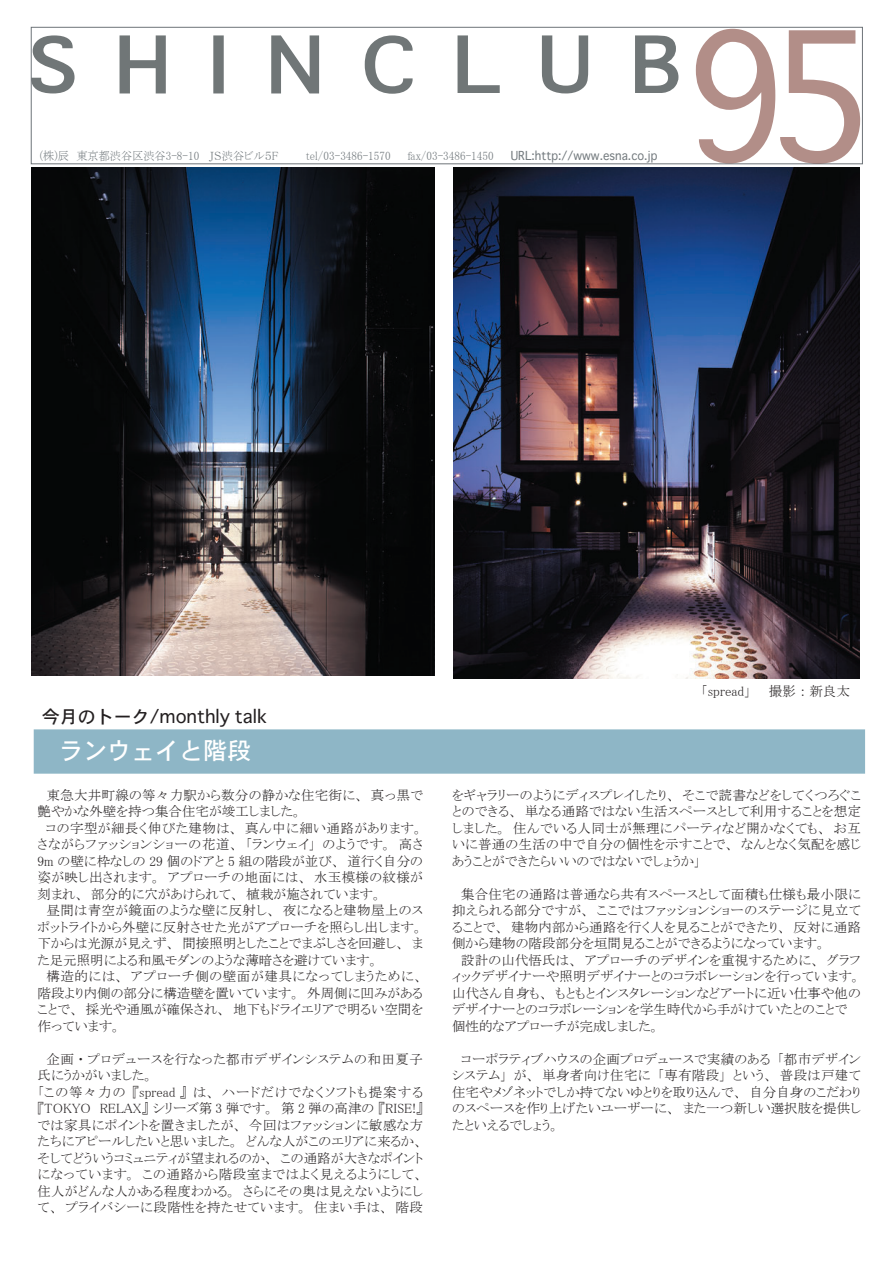
<style>
.page{position:relative;width:893px;height:1263px;background:#fff}
.page>*{position:absolute;margin:0;border:0;box-sizing:border-box;transform-origin:0 0}
.t1{font:24px "Osaka";color:#fff}
.t2{font:18px "Osaka";color:#231f20}
.t3{font:13.5px/16.5px "MS P Mincho";letter-spacing:.01em;color:#231f20}
.t4{font:13.5px "MS P Mincho";letter-spacing:.05em;color:#231f20}
.t5{font:13.5px "MS P Mincho";letter-spacing:.04em;color:#231f20}
.t6{font:13.5px "MS P Mincho";letter-spacing:.03em;color:#231f20}
.t7{font:12px "MS P Mincho";color:#737a7e;scale:.93 1}
.t8{font:12px "Osaka";color:#737a7e;scale:.93 1}
</style>
<div class="page">
<svg style="left:33px;top:35px;width:42px;height:58px"></svg>
<div style="left:31px;top:27px;width:832px;height:137px;border:1px solid #6d7378"></div>
<svg style="left:120px;top:35px;width:46px;height:58px"></svg>
<div style="left:214px;top:37px;width:9px;height:55px;background:#707677"></div>
<div style="left:213px;top:35px;width:11px;height:58px;border:2px solid #394142"></div>
<svg style="left:271px;top:35px;width:48px;height:58px"></svg>
<svg style="left:365px;top:35px;width:48px;height:59px"></svg>
<svg style="left:458px;top:35px;width:42px;height:57px"></svg>
<svg style="left:542px;top:35px;width:46px;height:58px"></svg>
<svg style="left:635px;top:35px;width:43px;height:57px"></svg>
<div style="left:34px;top:729px;width:831px;height:45px;background:#8eb6c6"></div>
<svg style="left:696px;top:29px;width:164px;height:135px"></svg>
<img style="left:32px;top:168px;width:403px;height:508px">
<img style="left:453px;top:168px;width:406px;height:511px">
<p class="t7" style="left:40px;top:150px;width:258px">(株)辰　東京都渋谷区渋谷3-8-10 　ＪＳ渋谷ビル５F</p>
<p class="t7" style="left:306px;top:150px;width:92px">tel/03-3486-1570</p>
<p class="t7" style="left:408px;top:150px;width:94px">fax/03-3486-1450</p>
<p class="t8" style="left:511px;top:148px;width:159px">URL:http://www.esna.co.jp</p>
<p class="t2" style="left:42px;top:705px;width:226px">今月のトーク/monthly talk</p>
<p class="t3" style="left:701px;top:682px;width:150px">「spread」　　撮影：新良太</p>
<p class="t1" style="left:59px;top:735px;width:193px">ランウェイと階段</p>
<p class="t3" style="left:38px;top:787px;width:387px">　東急大井町線の等々力駅から数分の静かな住宅街に、真っ黒で</p>
<p class="t3" style="left:38px;top:803px;width:266px">艶やかな外壁を持つ集合住宅が竣工しました。</p>
<p class="t6" style="left:46px;top:821px;width:379px">コの字型が細長く伸びた建物は、真ん中に細い通路があります。</p>
<p class="t4" style="left:38px;top:838px;width:387px">さながらファッションショーの花道、「ランウェイ」のようです。高さ</p>
<p class="t3" style="left:38px;top:853px;width:387px">9m の壁に枠なしの 29 個のドアと 5 組の階段が並び、道行く自分の</p>
<p class="t3" style="left:38px;top:869px;width:387px">姿が映し出されます。アプローチの地面には、水玉模様の紋様が</p>
<p class="t3" style="left:38px;top:886px;width:346px">刻まれ、部分的に穴があけられて、植栽が施されています。</p>
<p class="t3" style="left:38px;top:902px;width:387px">　昼間は青空が鏡面のような壁に反射し、夜になると建物屋上のス</p>
<p class="t3" style="left:38px;top:919px;width:387px">ポットライトから外壁に反射させた光がアプローチを照らし出します。</p>
<p class="t3" style="left:38px;top:935px;width:387px">下からは光源が見えず、間接照明としたことでまぶしさを回避し、ま</p>
<p class="t3" style="left:38px;top:952px;width:343px">た足元照明による和風モダンのような薄暗さを避けています。</p>
<p class="t5" style="left:38px;top:970px;width:387px">　構造的には、アプローチ側の壁面が建具になってしまうために、</p>
<p class="t3" style="left:38px;top:985px;width:387px">階段より内側の部分に構造壁を置いています。外周側に凹みがある</p>
<p class="t3" style="left:38px;top:1001px;width:387px">ことで、採光や通風が確保され、地下もドライエリアで明るい空間を</p>
<p class="t3" style="left:38px;top:1018px;width:85px">作っています。</p>
<p class="t3" style="left:38px;top:1051px;width:387px">　企画・プロデュースを行なった都市デザインシステムの和田夏子氏にうかがいました。<br>「この等々力の『spread 』は、ハードだけでなくソフトも提案する『TOKYO　RELAX』シリーズ第 3 弾です。第 2 弾の高津の『RISE!』では家具にポイントを置きましたが、今回はファッションに敏感な方たちにアピールしたいと思いました。どんな人がこのエリアに来るか、そしてどういうコミュニティが望まれるのか、この通路が大きなポイントになっています。この通路から階段室まではよく見えるようにして、住人がどんな人かある程度わかる。さらにその奥は見えないようにして、プライバシーに段階性を持たせています。住まい手は、階段</p>
<p class="t3" style="left:452px;top:787px;width:410px;text-align:justify">をギャラリーのようにディスプレイしたり、そこで読書などをしてくつろぐことのできる、単なる通路ではない生活スペースとして利用することを想定しました。住んでいる人同士が無理にパーティなど開かなくても、お互いに普通の生活の中で自分の個性を示すことで、なんとなく気配を感じあうことができたらいいのではないでしょうか」</p>
<p class="t3" style="left:452px;top:886px;width:410px">　集合住宅の通路は普通なら共有スペースとして面積も仕様も最小限に抑えられる部分ですが、ここではファッションショーのステージに見立てることで、建物内部から通路を行く人を見ることができたり、反対に通路側から建物の階段部分を垣間見ることができるようになっています。<br>　設計の山代悟氏は、アプローチのデザインを重視するために、グラフィックデザイナーや照明デザイナーとのコラボレーションを行っています。山代さん自身も、もともとインスタレーションなどアートに近い仕事や他のデザイナーとのコラボレーションを学生時代から手がけていたとのことで個性的なアプローチが完成しました。</p>
<p class="t3" style="left:452px;top:1051px;width:410px;text-align:justify">　コーポラティブハウスの企画プロデュースで実績のある「都市デザインシステム」が、単身者向け住宅に「専有階段」という、普段は戸建て住宅やメゾネットでしか持てないゆとりを取り込んで、自分自身のこだわりのスペースを作り上げたいユーザーに、また一つ新しい選択肢を提供したといえるでしょう。</p>
</div>
